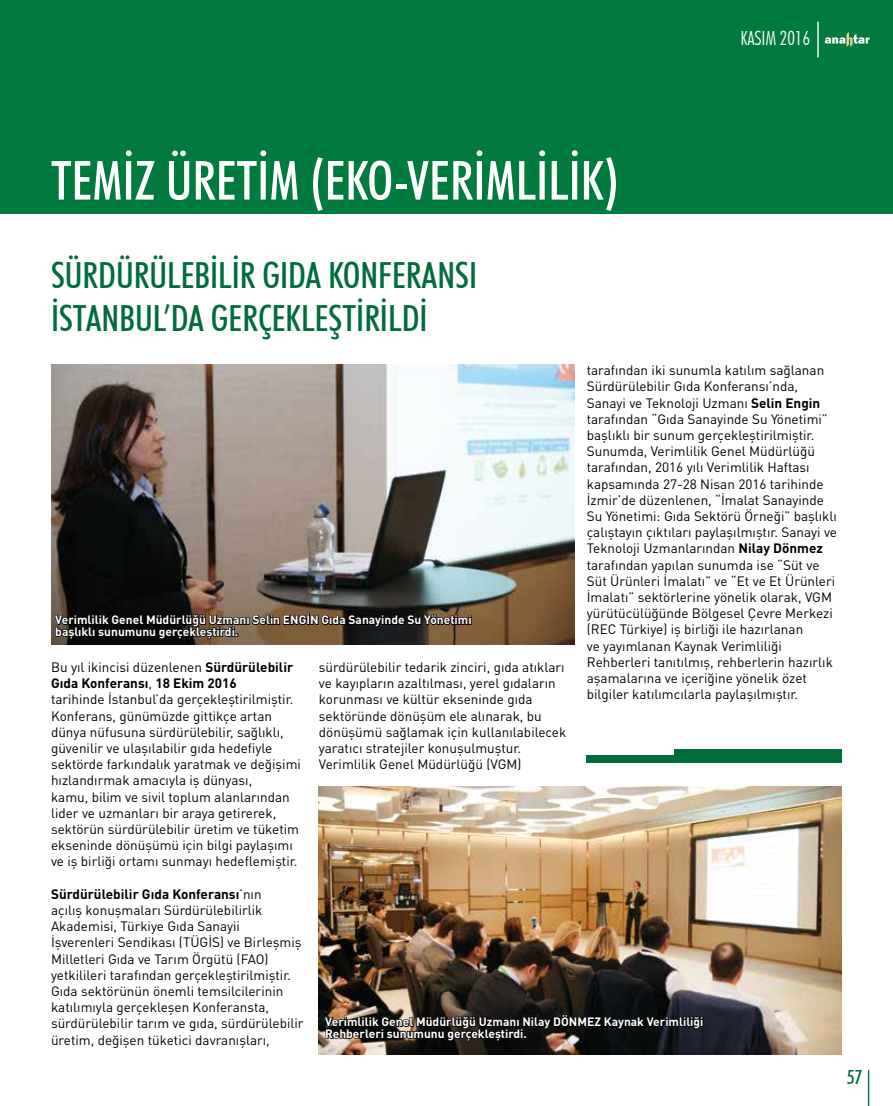
<style>
.page{position:relative;width:893px;height:1106px;background:#fff}
.page>*{position:absolute;margin:0;border:0;box-sizing:border-box;transform-origin:0 0}
.t1{font:500 condensed 54px "Futura BT";color:#fff}
.t2{font:500 condensed 36px/43.2px "Futura BT";color:#006c3b}
.t3{font:300 condensed 19.5px "Futura BT";color:#fff}
.t4{font:500 condensed 19.5px "Futura BT";color:#006c3b}
.t5{font:13.5px/16.2px "DIN Pro";color:#000}
.t6{font:700 12px "DIN Pro";color:#fff}
.s1{font-weight:700}
</style>
<div class="page">
<div style="left:0;top:0;width:893px;height:213px;background:#007b3d"></div>
<svg style="left:825px;top:32px;width:44px;height:15px"></svg>
<svg style="left:817px;top:21px;width:2px;height:37px"></svg>
<svg style="left:868px;top:1069px;width:1px;height:37px"></svg>
<img style="left:51px;top:365px;width:523px;height:279px">
<img style="left:319px;top:786px;width:523px;height:268px">
<div style="left:587px;top:755px;width:255px;height:7px;background:#006c3b"></div>
<div style="left:675px;top:749px;width:167px;height:8px;background:#006c3b"></div>
<svg style="left:53px;top:612px;width:419px;height:28px;background:#2f241a"></svg>
<svg style="left:323px;top:1013px;width:380px;height:28px;background:#181514"></svg>
<h3 class="t3" style="left:740px;top:26px;width:71px">KASIM 2016</h3>
<h1 class="t1" style="left:51px;top:148px;width:569px">TEMİZ ÜRETİM (EKO-VERİMLİLİK)</h1>
<h2 class="t2" style="left:51px;top:253px;width:428px">SÜRDÜRÜLEBİLİR GIDA KONFERANSI<br>İSTANBUL’DA GERÇEKLEŞTİRİLDİ</h2>
<p class="t5" style="left:587px;top:361px;width:252px">tarafından iki sunumla katılım sağlanan Sürdürülebilir Gıda Konferansı’nda, Sanayi ve Teknoloji Uzmanı <span class="s1">Selin Engin </span>tarafından “Gıda Sanayinde Su Yönetimi” başlıklı bir sunum gerçekleştirilmiştir.<br>Sunumda, Verimlilik Genel Müdürlüğü tarafından, 2016 yılı Verimlilik Haftası kapsamında 27-28 Nisan 2016 tarihinde İzmir’de düzenlenen, “İmalat Sanayinde Su Yönetimi: Gıda Sektörü Örneği” başlıklı çalıştayın çıktıları paylaşılmıştır. Sanayi ve Teknoloji Uzmanlarından <span class="s1">Nilay Dönmez </span>tarafından yapılan sunumda ise “Süt ve Süt Ürünleri İmalatı” ve “Et ve Et Ürünleri İmalatı” sektörlerine yönelik olarak, VGM yürütücülüğünde Bölgesel Çevre Merkezi (REC Türkiye) iş birliği ile hazırlanan<br>ve yayımlanan Kaynak Verimliliği Rehberleri tanıtılmış, rehberlerin hazırlık aşamalarına ve içeriğine yönelik özet bilgiler katılımcılarla paylaşılmıştır.</p>
<p class="t6" style="left:55px;top:610px;width:418px">Verimlilik Genel Müdürlüğü Uzmanı Selin ENGİN Gıda Sanayinde Su Yönetimi</p>
<p class="t6" style="left:55px;top:621px;width:185px">başlıklı sunumunu gerçekleştirdi.</p>
<p class="t5" style="left:51px;top:658px;width:251px">Bu yıl ikincisi düzenlenen <span class="s1">Sürdürülebilir Gıda Konferansı</span>, <span class="s1">18 Ekim 2016<br></span>tarihinde İstanbul’da gerçekleştirilmiştir.<br>Konferans, günümüzde gittikçe artan dünya nüfusuna sürdürülebilir, sağlıklı, güvenilir ve ulaşılabilir gıda hedefiyle sektörde farkındalık yaratmak ve değişimi hızlandırmak amacıyla iş dünyası,<br>kamu, bilim ve sivil toplum alanlarından lider ve uzmanları bir araya getirerek, sektörün sürdürülebilir üretim ve tüketim ekseninde dönüşümü için bilgi paylaşımı ve iş birliği ortamı sunmayı hedeflemiştir.</p>
<p class="t5" style="left:51px;top:885px;width:254px"><span class="s1">Sürdürülebilir Gıda Konferansı</span>’nın<br>açılış konuşmaları Sürdürülebilirlik Akademisi, Türkiye Gıda Sanayii İşverenleri Sendikası (TÜGİS) ve Birleşmiş Milletleri Gıda ve Tarım Örgütü (FAO) yetkilileri tarafından gerçekleştirilmiştir.<br>Gıda sektörünün önemli temsilcilerinin katılımıyla gerçekleşen Konferansta, sürdürülebilir tarım ve gıda, sürdürülebilir üretim, değişen tüketici davranışları,</p>
<p class="t5" style="left:319px;top:658px;width:249px">sürdürülebilir tedarik zinciri, gıda atıkları ve kayıpların azaltılması, yerel gıdaların korunması ve kültür ekseninde gıda sektöründe dönüşüm ele alınarak, bu dönüşümü sağlamak için kullanılabilecek yaratıcı stratejiler konuşulmuştur.<br>Verimlilik Genel Müdürlüğü (VGM)</p>
<p class="t6" style="left:325px;top:1011px;width:380px">Verimlilik Genel Müdürlüğü Uzmanı Nilay DÖNMEZ Kaynak Verimliliği</p>
<p class="t6" style="left:325px;top:1023px;width:203px">Rehberleri sunumunu gerçekleştirdi.</p>
<h3 class="t4" style="left:847px;top:1065px;width:17px">57</h3>
</div>
